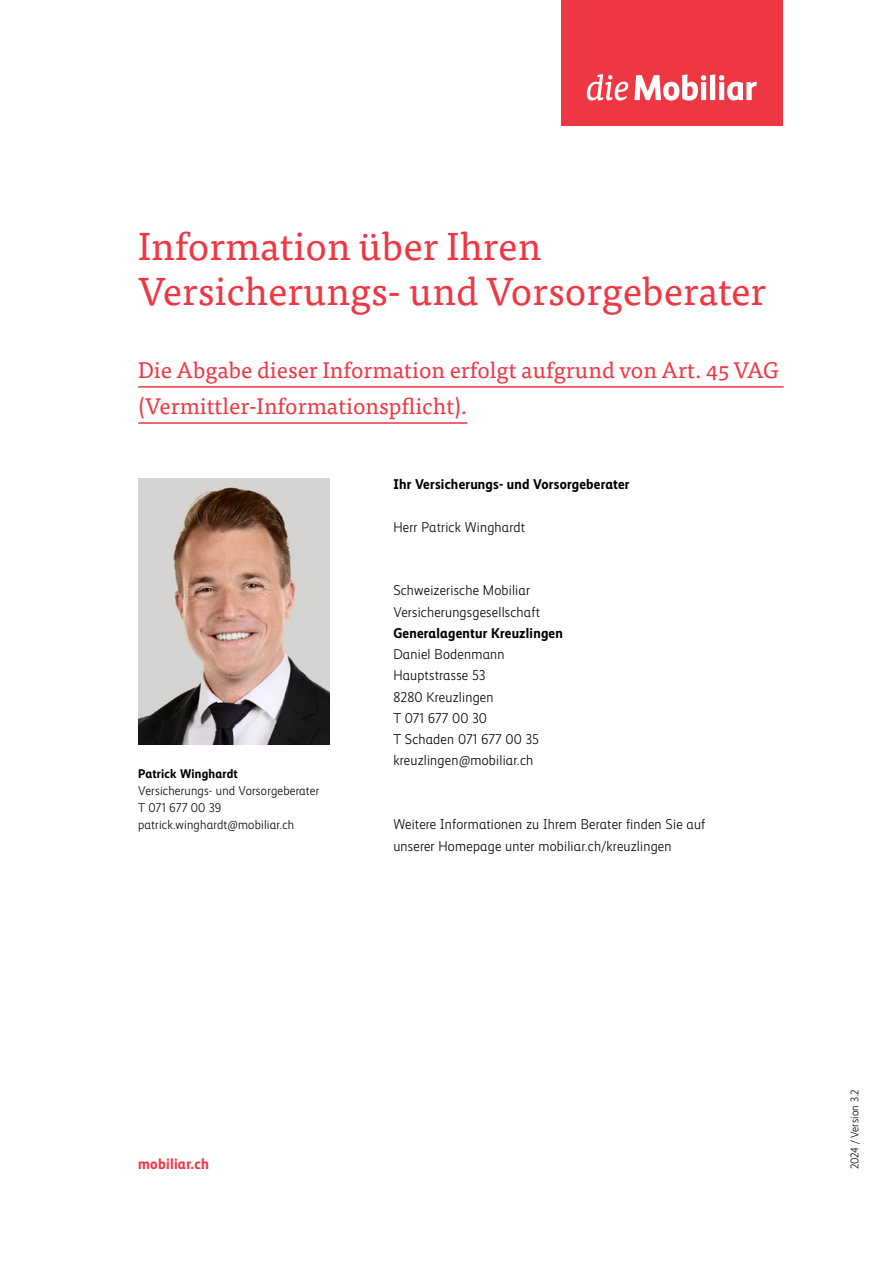
<style>
.page{position:relative;width:893px;height:1263px;background:#fff}
.page>*{position:absolute;margin:0;border:0;box-sizing:border-box;transform-origin:0 0}
.subheadline-1{font:39px/44.7px "Tisa Pro";color:#ef3744}
.Lead_Unterstrichen_1{font:22.5px/36.2px "Tisa Pro";color:#ef3744}
.t1{font:700 15px "Mobiliar Realist";letter-spacing:.015em;color:#ef3744}
.Adresse{font:300 14.25px/21.3px "Mobiliar Realist";letter-spacing:.015em;color:#000}
.paragraph_aftersubhe{font:300 14.25px/21.3px "Mobiliar Realist";letter-spacing:.015em;color:#000}
.subheadline-2{font:700 14.25px "Mobiliar Realist";letter-spacing:.015em;color:#000}
.Standort{font:700 14.25px "Mobiliar Realist";letter-spacing:.015em;color:#000}
.Email{font:300 14.25px "Mobiliar Realist";letter-spacing:.015em;color:#000}
.paragraph_01{font:300 14.25px "Mobiliar Realist";letter-spacing:.015em;color:#000}
.paragraph_02{font:300 12.75px "Mobiliar Realist";letter-spacing:.015em;color:#000}
.paragraph_02-2{font:700 12.75px "Mobiliar Realist";letter-spacing:.015em;color:#000}
.paragraph{font:300 11.25px "Mobiliar Realist";letter-spacing:.015em;color:#000}
</style>
<div class="page">
<hr style="left:138px;top:386px;width:646px;height:2px;background:#ef3744">
<hr style="left:138px;top:422px;width:329px;height:2px;background:#ef3744">
<img style="left:138px;top:479px;width:192px;height:265px">
<div style="left:561px;top:0;width:221px;height:125px;background:#ef3744"></div>
<svg style="left:587px;top:74px;width:41px;height:26px"></svg>
<svg style="left:634px;top:74px;width:123px;height:27px"></svg>
<p class="subheadline-1" style="left:138px;top:222px;width:629px">Information über Ihren<br>Versicherungs- und Vorsorgeberater</p>
<p class="Lead_Unterstrichen_1" style="left:138px;top:351px;width:642px">Die Abgabe dieser Information erfolgt aufgrund von Art. 45 VAG (Vermittler-Informationspflicht).</p>
<p class="subheadline-2" style="left:393px;top:476px;width:238px">Ihr Versicherungs- und Vorsorgeberater</p>
<p class="paragraph_02-2" style="left:138px;top:766px;width:101px">Patrick Winghardt</p>
<p class="paragraph_02" style="left:138px;top:784px;width:183px">Versicherungs- und Vorsorgeberater</p>
<p class="paragraph_02" style="left:138px;top:801px;width:85px">T 071 677 00 39</p>
<p class="paragraph_02" style="left:138px;top:818px;width:158px">patrick.winghardt@mobiliar.ch</p>
<p class="paragraph_01" style="left:393px;top:519px;width:133px">Herr Patrick Winghardt</p>
<p class="Adresse" style="left:393px;top:580px;width:148px">Schweizerische Mobiliar<br>Versicherungsgesellschaft</p>
<p class="Standort" style="left:393px;top:625px;width:171px">Generalagentur Kreuzlingen</p>
<p class="Adresse" style="left:393px;top:644px;width:113px">Daniel Bodenmann</p>
<p class="Adresse" style="left:393px;top:665px;width:93px">Hauptstrasse 53</p>
<p class="Adresse" style="left:393px;top:686px;width:102px">8280 Kreuzlingen</p>
<p class="Adresse" style="left:393px;top:708px;width:95px">T 071 677 00 30</p>
<p class="Adresse" style="left:393px;top:729px;width:147px">T Schaden 071 677 00 35</p>
<p class="Email" style="left:393px;top:753px;width:141px">kreuzlingen@mobiliar.ch</p>
<p class="paragraph_aftersubhe" style="left:393px;top:814px;width:313px">Weitere Informationen zu Ihrem Berater finden Sie auf unserer Homepage unter mobiliar.ch/kreuzlingen</p>
<p class="t1" style="left:138px;top:1155px;width:72px">mobiliar.ch</p>
<p class="paragraph" style="left:848px;top:1169px;width:82px;rotate:-90deg">2024 / Version 3.2</p>
</div>
